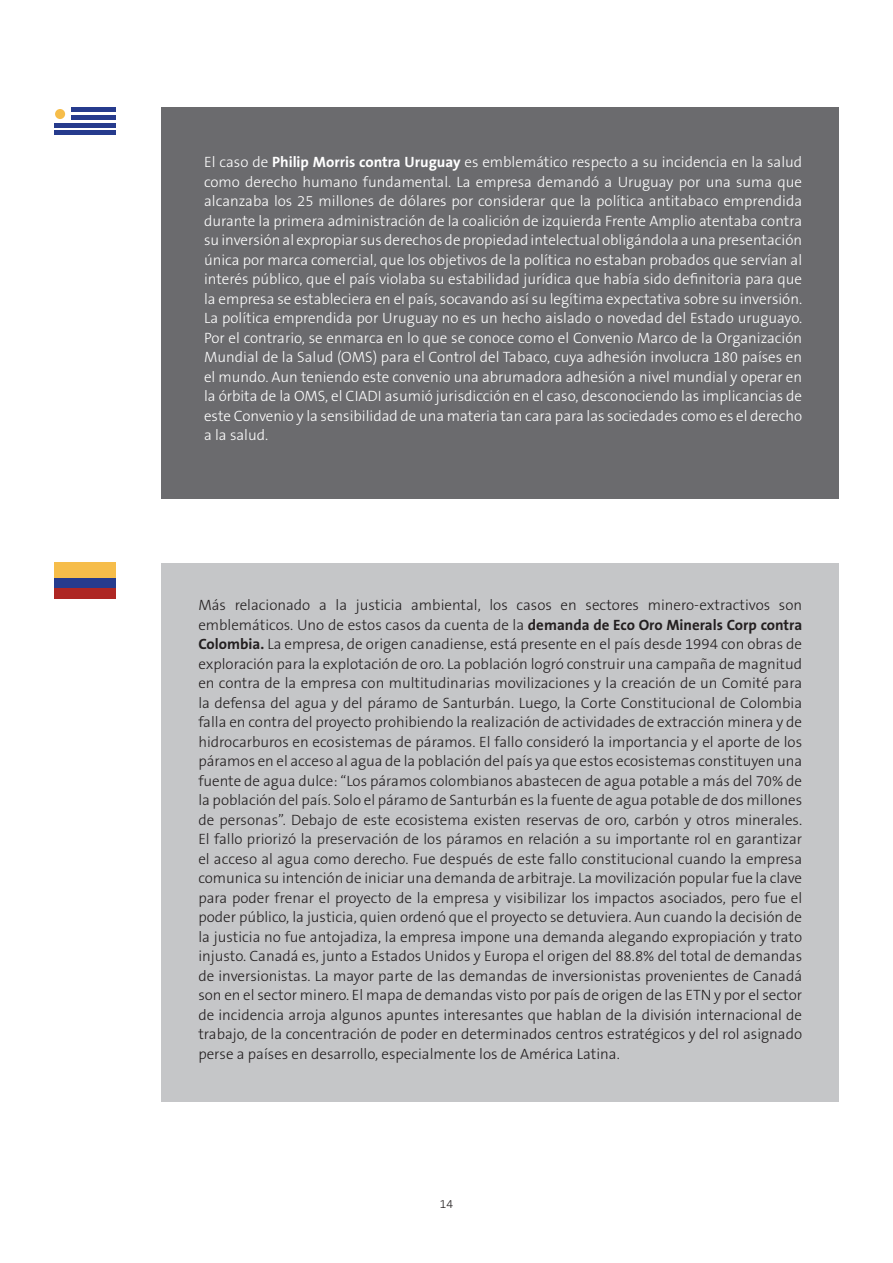
<style>
.page{position:relative;width:893px;height:1263px;background:#fff}
.page>*{position:absolute;margin:0;border:0;box-sizing:border-box;transform-origin:0 0}
.t1{font:300 15px/19.5px "The Sans B3";color:#231f20;text-align:justify}
.t2{font:300 15px/19.5px "The Sans B3";color:#fff;text-align:justify}
.t3{font:300 12px "The Sans B3";color:#231f20}
.s1{font-family:"The Sans B7";font-weight:700}
</style>
<div class="page">
<div style="left:162px;top:108px;width:677px;height:391px;background:#6b6b6e"></div>
<div style="left:162px;top:563px;width:677px;height:538px;background:#c5c6c8"></div>
<div style="left:54px;top:563px;width:62px;height:15px;background:#f6bd4a"></div>
<div style="left:54px;top:578px;width:62px;height:10px;background:#263b8d"></div>
<div style="left:54px;top:588px;width:62px;height:10px;background:#ae2623"></div>
<hr style="left:71px;top:108px;width:45px;height:4px;background:#263b8d">
<div style="left:71px;top:115px;width:45px;height:5px;background:#263b8d"></div>
<hr style="left:54px;top:123px;width:62px;height:4px;background:#263b8d">
<hr style="left:54px;top:131px;width:62px;height:4px;background:#263b8d">
<div style="left:55px;top:109px;width:10px;height:10px;background:#f6bd4a;border-radius:50%"></div>
<p class="t2" style="left:204px;top:153px;width:600px">El caso de <span class="s1">Philip Morris contra Uruguay</span> es emblemático respecto a su incidencia en la salud como derecho humano fundamental. La empresa demandó a Uruguay por una suma que alcanzaba los 25 millones de dólares por considerar que la política antitabaco emprendida durante la primera administración de la coalición de izquierda Frente Amplio atentaba contra su inversión al expropiar sus derechos de propiedad intelectual obligándola a una presentación única por marca comercial, que los objetivos de la política no estaban probados que servían al interés público, que el país violaba su estabilidad jurídica que había sido definitoria para que la empresa se estableciera en el país, socavando así su legítima expectativa sobre su inversión.<br>La política emprendida por Uruguay no es un hecho aislado o novedad del Estado uruguayo.<br>Por el contrario, se enmarca en lo que se conoce como el Convenio Marco de la Organización Mundial de la Salud (OMS) para el Control del Tabaco, cuya adhesión involucra 180 países en el mundo. Aun teniendo este convenio una abrumadora adhesión a nivel mundial y operar en la órbita de la OMS, el CIADI asumió jurisdicción en el caso, desconociendo las implicancias de este Convenio y la sensibilidad de una materia tan cara para las sociedades como es el derecho a la salud.</p>
<p class="t1" style="left:198px;top:596px;width:605px">Más relacionado a la justicia ambiental, los casos en sectores minero-extractivos son emblemáticos. Uno de estos casos da cuenta de la <span class="s1">demanda de Eco Oro Minerals Corp contra Colombia.</span> La empresa, de origen canadiense, está presente en el país desde 1994 con obras de exploración para la explotación de oro. La población logró construir una campaña de magnitud en contra de la empresa con multitudinarias movilizaciones y la creación de un Comité para la defensa del agua y del páramo de Santurbán. Luego, la Corte Constitucional de Colombia falla en contra del proyecto prohibiendo la realización de actividades de extracción minera y de hidrocarburos en ecosistemas de páramos. El fallo consideró la importancia y el aporte de los páramos en el acceso al agua de la población del país ya que estos ecosistemas constituyen una fuente de agua dulce: “Los páramos colombianos abastecen de agua potable a más del 70% de la población del país. Solo el páramo de Santurbán es la fuente de agua potable de dos millones de personas”. Debajo de este ecosistema existen reservas de oro, carbón y otros minerales.<br>El fallo priorizó la preservación de los páramos en relación a su importante rol en garantizar el acceso al agua como derecho. Fue después de este fallo constitucional cuando la empresa comunica su intención de iniciar una demanda de arbitraje. La movilización popular fue la clave para poder frenar el proyecto de la empresa y visibilizar los impactos asociados, pero fue el poder público, la justicia, quien ordenó que el proyecto se detuviera. Aun cuando la decisión de la justicia no fue antojadiza, la empresa impone una demanda alegando expropiación y trato injusto. Canadá es, junto a Estados Unidos y Europa el origen del 88.8% del total de demandas de inversionistas. La mayor parte de las demandas de inversionistas provenientes de Canadá son en el sector minero. El mapa de demandas visto por país de origen de las ETN y por el sector de incidencia arroja algunos apuntes interesantes que hablan de la división internacional de trabajo, de la concentración de poder en determinados centros estratégicos y del rol asignado perse a países en desarrollo, especialmente los de América Latina.</p>
<p class="t3" style="left:440px;top:1198px;width:15px">14</p>
</div>
